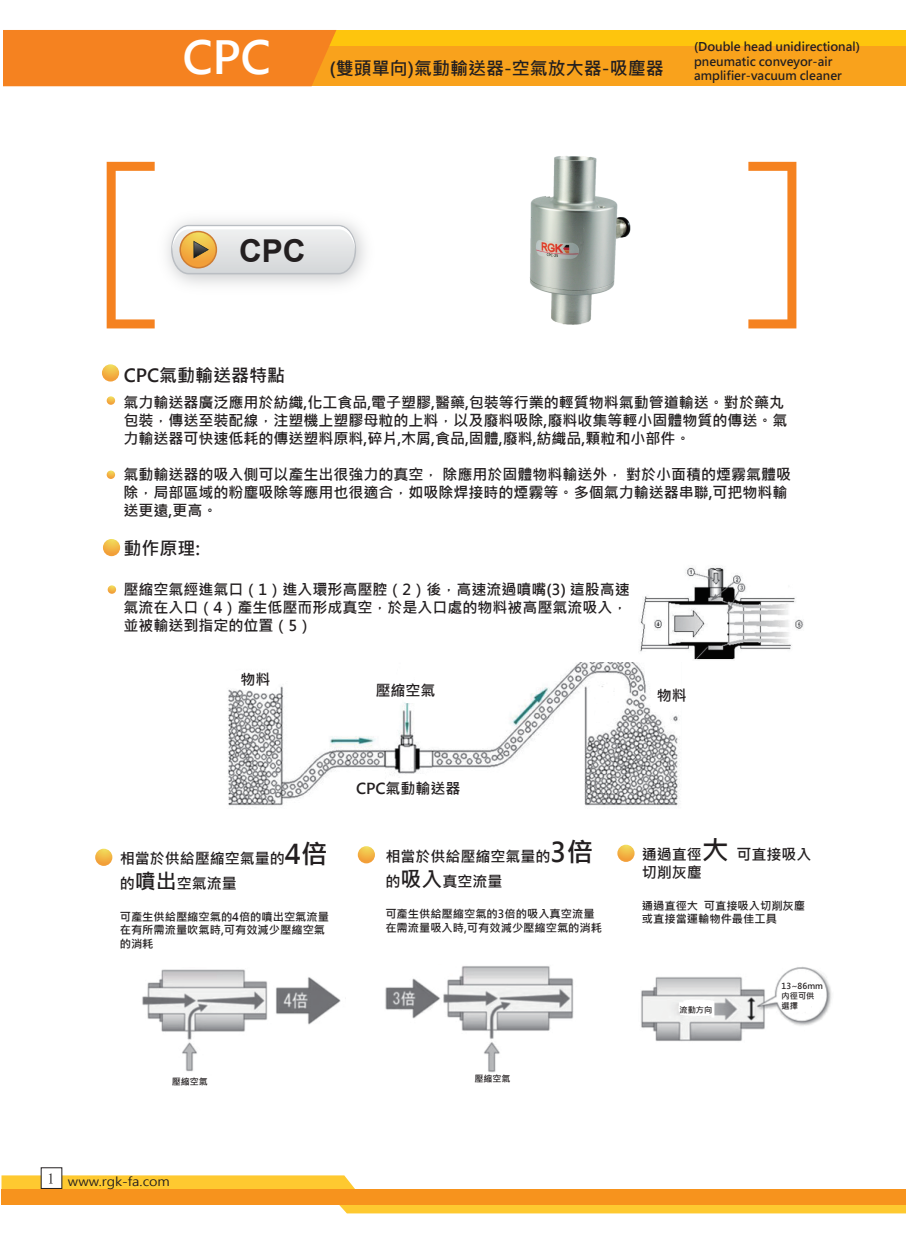
<style>
.page{position:relative;width:906px;height:1234px;background:#fff}
.page>*{position:absolute;margin:0;border:0;box-sizing:border-box;transform-origin:0 0}
.t1{font:700 45px "Microsoft Jheng Hei";color:#fff}
.t2{font:700 31.5px "Arial";color:#231f20}
.t3{font:700 18px "Microsoft Jheng Hei";color:#231f20}
.t4{font:700 15px/18px "Microsoft Jheng Hei";color:#231f20}
.t5{font:700 12px/14.4px "Microsoft Jheng Hei";color:#231f20}
.t6{font:12px "Microsoft Jheng Hei";color:#231f20;scale:1.11 1}
.t7{font:700 11.25px/13.5px "Microsoft Jheng Hei";color:#231f20}
.t8{font:700 9px "Microsoft Jheng Hei";color:#231f20}
.t9{font:700 8.25px/9.9px "Microsoft Jheng Hei";color:#231f20}
.s1{font-size:27px}
.s2{font-size:21px}
</style>
<div class="page">
<div style="left:3px;top:30px;width:903px;height:40px;background:#fec50d"></div>
<div style="left:3px;top:46px;width:903px;height:40px;background:#f9a21c"></div>
<div style="left:3px;top:30px;width:333px;height:56px;background:#f58220"></div>
<svg style="left:171px;top:225px;width:185px;height:49px;background:#dfdad0"></svg>
<svg style="left:107px;top:162px;width:48px;height:166px"></svg>
<svg style="left:748px;top:162px;width:48px;height:166px"></svg>
<svg style="left:2px;top:1175px;width:904px;height:38px"></svg>
<div style="left:2px;top:1188px;width:904px;height:16px;background:#f7931d"></div>
<div style="left:41px;top:1167px;width:21px;height:21px;background:#fff"></div>
<svg style="left:107px;top:396px;width:8px;height:8px"></svg>
<svg style="left:107px;top:470px;width:8px;height:9px"></svg>
<svg style="left:102px;top:364px;width:17px;height:17px"></svg>
<svg style="left:103px;top:539px;width:17px;height:17px"></svg>
<svg style="left:108px;top:585px;width:8px;height:8px"></svg>
<svg style="left:95px;top:848px;width:17px;height:17px"></svg>
<img style="left:228px;top:662px;width:452px;height:144px">
<img style="left:640px;top:566px;width:164px;height:94px">
<img style="left:529px;top:156px;width:102px;height:169px">
<img style="left:142px;top:969px;width:204px;height:103px">
<svg style="left:358px;top:846px;width:17px;height:17px"></svg>
<img style="left:385px;top:966px;width:189px;height:107px">
<svg style="left:617px;top:844px;width:17px;height:17px"></svg>
<img style="left:641px;top:967px;width:191px;height:75px">
<h1 class="t1" style="left:182px;top:30px;width:90px">CPC</h1>
<p class="t3" style="left:329px;top:57px;width:336px">(雙頭單向)氣動輸送器-空氣放大器-吸塵器</p>
<p class="t5" style="left:694px;top:40px;width:167px">(Double head unidirectional) pneumatic conveyor-air amplifier-vacuum cleaner</p>
<h2 class="t2" style="left:239px;top:229px;width:68px">CPC</h2>
<p class="t3" style="left:124px;top:364px;width:163px">CPC氣動輸送器特點</p>
<p class="t4" style="left:123px;top:393px;width:665px">氣力輸送器廣泛應用於紡織,化工食品,電子塑膠,醫藥,包裝等行業的輕質物料氣動管道輸送。對於藥丸包裝，傳送至裝配線，注塑機上塑膠母粒的上料，以及廢料吸除,廢料收集等輕小固體物質的傳送。氣力輸送器可快速低耗的傳送塑料原料,碎片,木屑,食品,固體,廢料,紡織品,顆粒和小部件。</p>
<p class="t4" style="left:123px;top:465px;width:669px">氣動輸送器的吸入側可以產生出很強力的真空， 除應用於固體物料輸送外， 對於小面積的煙霧氣體吸除，局部區域的粉塵吸除等應用也很適合，如吸除焊接時的煙霧等。多個氣力輸送器串聯,可把物料輸送更遠,更高。</p>
<p class="t3" style="left:123px;top:537px;width:78px">動作原理:</p>
<p class="t4" style="left:123px;top:580px;width:508px">壓縮空氣經進氣口（1）進入環形高壓腔（2）後，高速流過噴嘴(3) 這股高速氣流在入口（4）產生低壓而形成真空，於是入口處的物料被高壓氣流吸入，並被輸送到指定的位置（5）</p>
<p class="t4" style="left:240px;top:670px;width:31px">物料</p>
<p class="t4" style="left:375px;top:681px;width:61px">壓縮空氣</p>
<p class="t4" style="left:120px;top:845px;width:210px;line-height:25.2px">相當於供給壓縮空氣量的<span class="s1">4倍</span>的<span class="s2">噴出</span>空氣流量</p>
<p class="t7" style="left:120px;top:909px;width:211px">可產生供給壓縮空氣的4倍的噴出空氣流量在有所需流量吹氣時,可有效減少壓縮空氣的消耗</p>
<p class="t4" style="left:356px;top:779px;width:106px">CPC氣動輸送器</p>
<p class="t4" style="left:385px;top:843px;width:210px;line-height:25.2px">相當於供給壓縮空氣量的<span class="s1">3倍</span>的<span class="s2">吸入</span>真空流量</p>
<p class="t7" style="left:385px;top:907px;width:218px">可產生供給壓縮空氣的3倍的吸入真空流量在需流量吸入時,可有效減少壓縮空氣的消耗</p>
<p class="t8" style="left:172px;top:1075px;width:37px">壓縮空氣</p>
<p class="t6" style="left:48px;top:1173px;width:112px"><sup>1</sup> www.rgk-fa.com</p>
<p class="t8" style="left:474px;top:1072px;width:37px">壓縮空氣</p>
<p class="t4" style="left:657px;top:686px;width:31px">物料</p>
<p class="t4" style="left:642px;top:845px;width:171px">通過直徑<span class="s1">大</span> 可直接吸入切削灰塵</p>
<p class="t7" style="left:642px;top:898px;width:165px">通過直徑大 可直接吸入切削灰塵或直接當運輸物件最佳工具</p>
<p class="t9" style="left:679px;top:1004px;width:34px">流動方向</p>
<p class="t9" style="left:781px;top:980px;width:43px">13~86mm内徑可供選擇</p>
</div>
